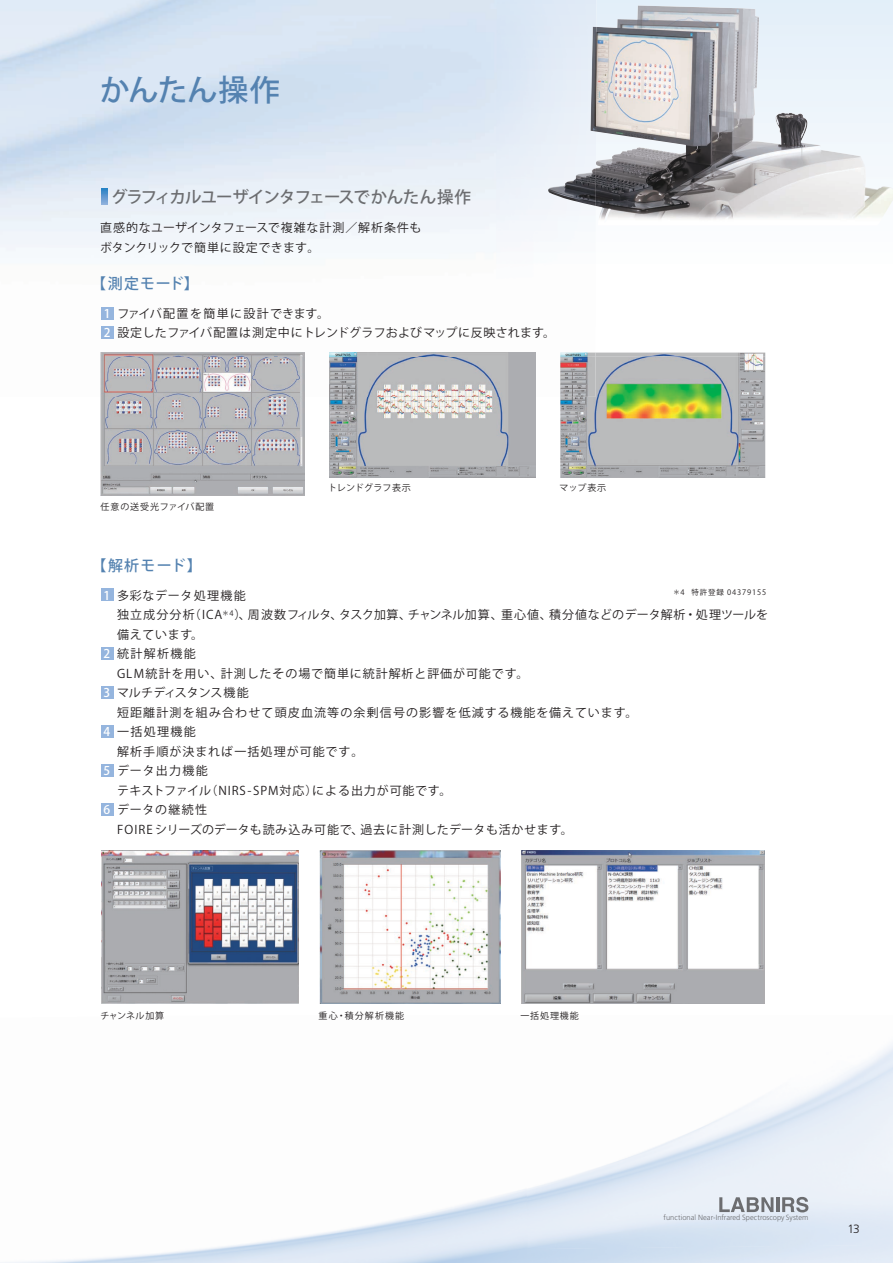
<style>
.page{position:relative;width:893px;height:1263px;background:#fff}
.page>*{position:absolute;margin:0;border:0;box-sizing:border-box;transform-origin:0 0}
.t1{font:500 30px "Koz Go Pro";color:#5482b0}
.t2{font:500 16.5px "Koz Go Pro";letter-spacing:-.055em;color:#6c6d70}
.t3{font:500 15px "Koz Go Pro";letter-spacing:.08em;color:#5482b0}
.t4{font:12px/19.5px "Koz Go Pro";letter-spacing:.075em;color:#231f20}
.t5{font:12px/19.5px "Koz Go Pro";letter-spacing:.015em;color:#231f20}
.t6{font:500 12px/19.5px "Koz Go Pro";color:#fff}
.t7{font:300 12px "Frutiger";color:#231f20}
.t8{font:9px "Koz Go Pro";letter-spacing:.1em;color:#231f20}
.t9{font:9px "Koz Go Pro";letter-spacing:.12em;color:#231f20}
.t10{font:9px "Koz Go Pro";letter-spacing:.03em;color:#231f20}
.t11{font:9px "Koz Go Pro";letter-spacing:.02em;color:#231f20}
.t12{font:300 7.5px "Frutiger";color:#6c6d70}
.t13{font:7.5px "Koz Go Pro";letter-spacing:.115em;color:#231f20}
</style>
<div class="page">
<svg style="left:596px;top:0;width:297px;height:356px"></svg>
<img style="left:100px;top:356px;width:436px;height:41px">
<img style="left:0;top:0;width:496px;height:356px">
<svg style="left:101px;top:189px;width:7px;height:15px"></svg>
<img style="left:596px;top:19px;width:297px;height:206px">
<img style="left:548px;top:27px;width:48px;height:179px">
<div style="left:101px;top:307px;width:13px;height:12px;background:#95b5de"></div>
<div style="left:101px;top:326px;width:13px;height:13px;background:#95b5de"></div>
<div style="left:101px;top:589px;width:12px;height:12px;background:#95b5de"></div>
<div style="left:101px;top:647px;width:12px;height:13px;background:#95b5de"></div>
<div style="left:101px;top:686px;width:12px;height:13px;background:#95b5de"></div>
<div style="left:101px;top:725px;width:12px;height:13px;background:#95b5de"></div>
<div style="left:101px;top:764px;width:12px;height:13px;background:#95b5de"></div>
<div style="left:101px;top:803px;width:12px;height:13px;background:#95b5de"></div>
<img style="left:101px;top:850px;width:198px;height:154px">
<img style="left:320px;top:851px;width:181px;height:153px">
<img style="left:521px;top:850px;width:244px;height:154px">
<img style="left:101px;top:352px;width:203px;height:143px">
<img style="left:330px;top:353px;width:205px;height:125px">
<img style="left:560px;top:353px;width:205px;height:125px">
<svg style="left:719px;top:1197px;width:54px;height:15px"></svg>
<hr style="left:776px;top:1197px;width:3px;height:15px;background:#6c6d70">
<svg style="left:782px;top:1197px;width:26px;height:15px"></svg>
<h1 class="t1" style="left:100px;top:70px;width:181px">かんたん操作</h1>
<h2 class="t2" style="left:111px;top:186px;width:361px">グラフィカルユーザインタフェースでかんたん操作</h2>
<p class="t5" style="left:100px;top:218px;width:323px">直感的なユーザインタフェースで複雑な計測／解析条件もボタンクリックで簡単に設定できます。</p>
<p class="t3" style="left:91px;top:274px;width:109px">【測定モード】</p>
<p class="t6" style="left:104px;top:304px;width:8px">1<br>2</p>
<p class="t5" style="left:117px;top:304px;width:439px">ファイバ配置を簡単に設計できます。<br>設定したファイバ配置は測定中にトレンドグラフおよびマップに反映されます。</p>
<p class="t8" style="left:101px;top:501px;width:115px">任意の送受光ファイバ配置</p>
<p class="t3" style="left:91px;top:555px;width:112px">【解析モード】</p>
<p class="t10" style="left:328px;top:482px;width:84px">トレンドグラフ表示</p>
<p class="t8" style="left:560px;top:482px;width:48px">マップ表示</p>
<p class="t13" style="left:673px;top:587px;width:95px">＊4 特許登録 04379155</p>
<p class="t4" style="left:117px;top:586px;width:652px">多彩なデータ処理機能<br>独立成分分析（ICA<sup>＊4</sup>）、周波数フィルタ、タスク加算、チャンネル加算、重心値、積分値などのデータ解析・処理ツールを備えています。<br>統計解析機能<br>GLM統計を用い、計測したその場で簡単に統計解析と評価が可能です。<br>マルチディスタンス機能<br>短距離計測を組み合わせて頭皮血流等の余剰信号の影響を低減する機能を備えています。<br>一括処理機能<br>解析手順が決まれば一括処理が可能です。<br>データ出力機能<br>テキストファイル（NIRS-SPM対応）による出力が可能です。<br>データの継続性<br>FOIRE シリーズのデータも読み込み可能で、過去に計測したデータも活かせます。</p>
<p class="t6" style="left:104px;top:586px;width:8px">1</p>
<p class="t6" style="left:104px;top:645px;width:8px">2</p>
<p class="t6" style="left:104px;top:683px;width:8px">3</p>
<p class="t6" style="left:104px;top:723px;width:8px">4</p>
<p class="t6" style="left:104px;top:762px;width:8px">5</p>
<p class="t6" style="left:104px;top:800px;width:8px">6</p>
<p class="t11" style="left:100px;top:1010px;width:65px">チャンネル加算</p>
<p class="t9" style="left:319px;top:1010px;width:87px">重心・積分解析機能</p>
<p class="t8" style="left:520px;top:1010px;width:60px">一括処理機能</p>
<p class="t12" style="left:664px;top:1213px;width:146px">functional Near-Infrared Spectroscopy System</p>
<p class="t7" style="left:847px;top:1222px;width:14px">13</p>
</div>
